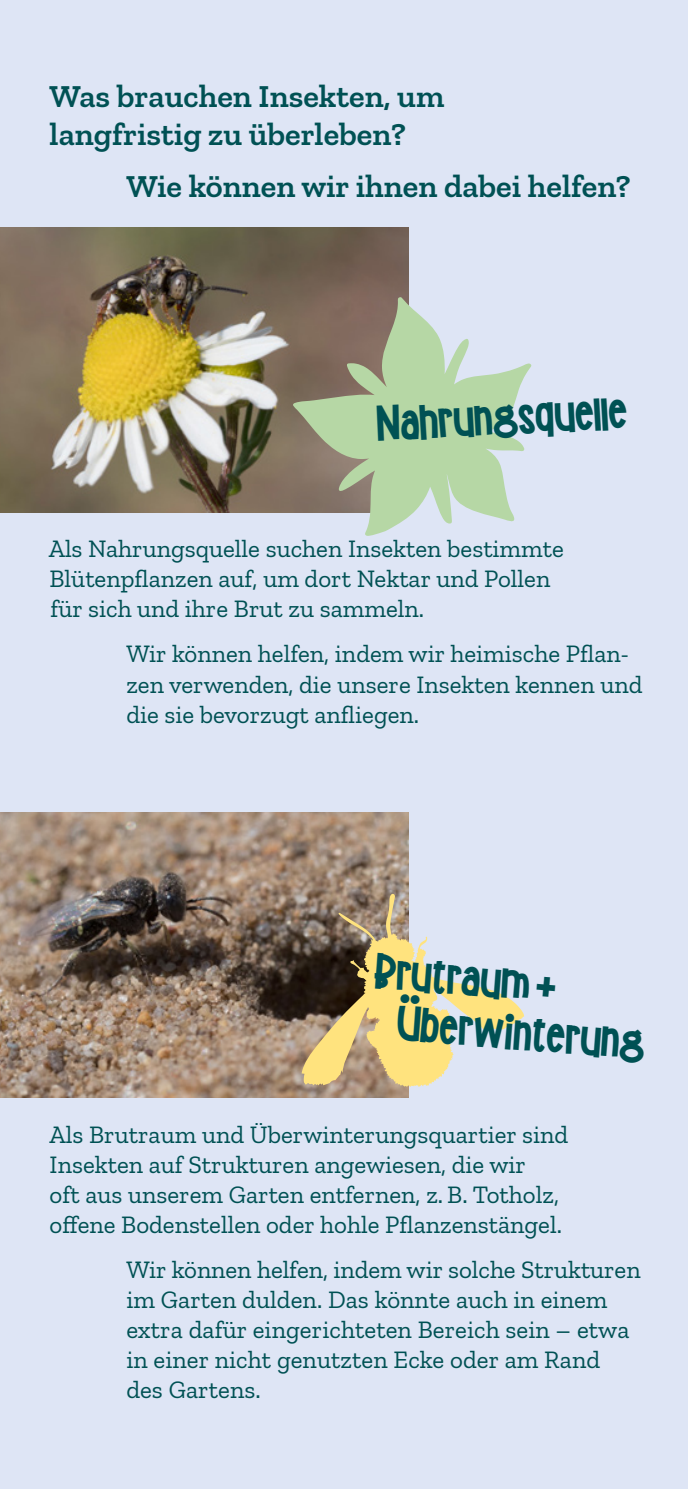
<style>
.page{position:relative;width:688px;height:1489px;background:#fff}
.page>*{position:absolute;margin:0;border:0;box-sizing:border-box;transform-origin:0 0}
.Titel_FD_18{font:45px/49.5px "PN Fuddy Duddy Fatties";color:#005154}
.Überschrift_ZS_13{font:600 32.5px/37.5px "Zilla Slab";color:#005154}
.Fließtext_ZS_10{font:25px/30px "Zilla Slab";color:#005154}
</style>
<div class="page">
<div style="left:0;top:0;width:687px;height:1488px;background:#dee5f5"></div>
<hr style="left:687px;top:0;width:1px;height:1488px;background:#dee5f5">
<hr style="left:687px;top:1294px;width:1px;height:194px;background:#fff">
<img style="left:0;top:812px;width:408px;height:285px">
<img style="left:0;top:227px;width:408px;height:285px">
<svg style="left:290px;top:297px;width:241px;height:239px;fill:#b6d7a5"></svg>
<svg style="left:301px;top:893px;width:223px;height:193px"></svg>
<p class="Überschrift_ZS_13" style="left:50px;top:78px;width:396px">Was brauchen Insekten, um langfristig zu überleben?</p>
<p class="Überschrift_ZS_13" style="left:126px;top:168px;width:505px">Wie können wir ihnen dabei helfen?</p>
<p class="Titel_FD_18" style="left:375px;top:400px;width:252px;rotate:-3deg">Nahrungsquelle</p>
<p class="Fließtext_ZS_10" style="left:49px;top:534px;width:516px">Als Nahrungsquelle suchen Insekten bestimmte<br>Blütenpflanzen auf, um dort Nektar und Pollen für sich und ihre Brut zu sammeln.</p>
<p class="Fließtext_ZS_10" style="left:126px;top:639px;width:517px">Wir können helfen, indem wir heimische Pflan&shy;zen verwenden, die unsere Insekten kennen und die sie bevorzugt anfliegen.</p>
<p class="Titel_FD_18" style="left:403px;top:948px;width:250px;text-indent:-27px;rotate:5deg">Brutraum+<br>Überwinterung</p>
<p class="Fließtext_ZS_10" style="left:50px;top:1119px;width:520px">Als Brutraum und Überwinterungsquartier sind Insekten auf Strukturen angewiesen, die wir<br>oft aus unserem Garten entfernen, z. B. Totholz, offene Bodenstellen oder hohle Pflanzenstängel.</p>
<p class="Fließtext_ZS_10" style="left:126px;top:1254px;width:515px">Wir können helfen, indem wir solche Strukturen im Garten dulden. Das könnte auch in einem extra dafür eingerichteten Bereich sein – etwa in einer nicht genutzten Ecke oder am Rand des Gartens.</p>
</div>
